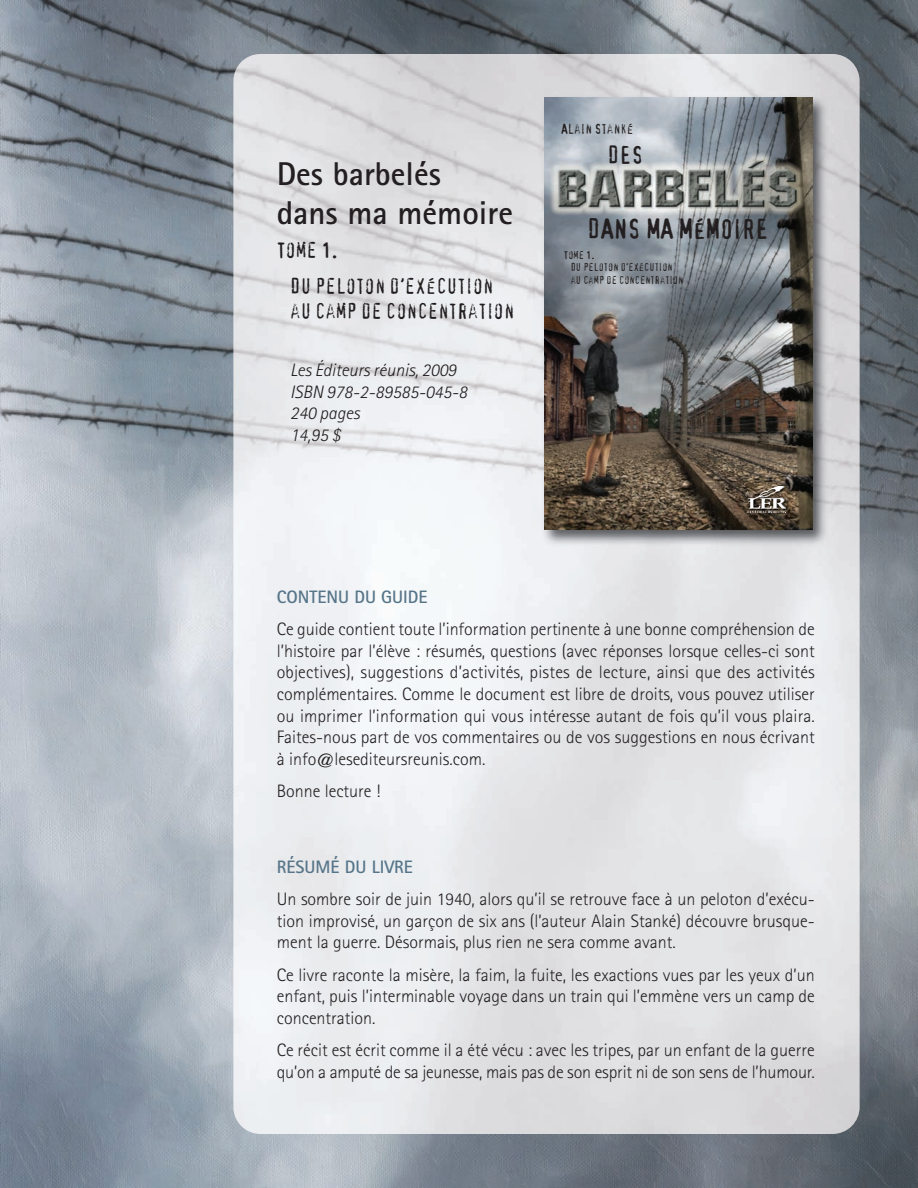
<style>
.page{position:relative;width:918px;height:1188px;background:#fff}
.page>*{position:absolute;margin:0;border:0;box-sizing:border-box;transform-origin:0 0}
.t1{font:700 33px/39.6px "Rotis Sans Serif";color:#231f20}
.t2{font:27px "Confidential+HXDORY";color:#231f20}
.t3{font:24px "Confidential+HXDORY";color:#231f20}
.t4{font:21px/36px "Confidential";color:#231f20}
.t5{font:300 18px/21.6px "Rotis Sans Serif";color:#231f20;text-align:justify}
.t6{font:italic 300 18px/21.6px "Rotis Sans Serif";color:#231f20}
.t7{font:700 18px "Rotis Sans Serif";color:#577589}
.t8{font:13.5px "Confidential+HXDORY";color:#231f20}
.t9{font:10.5px/12.6px "Confidential+HXDORY";color:#231f20}
</style>
<div class="page">
<img style="left:0;top:0;width:918px;height:1188px">
<img style="left:233px;top:54px;width:627px;height:1080px">
<img style="left:538px;top:91px;width:296px;height:458px">
<svg style="left:812px;top:529px;width:6px;height:6px"></svg>
<svg style="left:545px;top:98px;width:268px;height:432px;background:#72716f"></svg>
<h1 class="t1" style="left:277px;top:157px;width:238px">Des barbelés<br>dans ma mémoire</h1>
<p class="t4" style="left:290px;top:233px;width:205px;text-indent:-14px">TOME 1.<br>DU PELOTON D’EXÉCUTION</p>
<p class="t4" style="left:290px;top:294px;width:226px">AU CAMP DE CONCENTRATION</p>
<p class="t6" style="left:290px;top:361px;width:178px">Les Éditeurs réunis, 2009<br>ISBN 978-2-89585-045-8<br>240 pages<br>14,95 $</p>
<p class="t8" style="left:561px;top:121px;width:74px">ALAIN STANKÉ</p>
<h3 class="t3" style="left:607px;top:141px;width:37px">DES</h3>
<h2 class="t2" style="left:587px;top:213px;width:183px">DANS MA MÉMOIRE</h2>
<p class="t9" style="left:571px;top:249px;width:114px;text-indent:-7px">TOME 1.<br>DU PELOTON D’EXÉCUTION<br>AU CAMP DE CONCENTRATION</p>
<p class="t7" style="left:277px;top:590px;width:152px">CONTENU DU GUIDE</p>
<p class="t5" style="left:277px;top:620px;width:540px">Ce guide contient toute l’information pertinente à une bonne compréhension de l’histoire par l’élève : résumés, questions (avec réponses lorsque celles-ci sont objectives), suggestions d’activités, pistes de lecture, ainsi que des activités complémentaires. Comme le document est libre de droits, vous pouvez utiliser ou imprimer l’information qui vous intéresse autant de fois qu’il vous plaira.<br>Faites-nous part de vos commentaires ou de vos suggestions en nous écrivant à info@lesediteursreunis.com.</p>
<p class="t5" style="left:277px;top:782px;width:105px">Bonne lecture !</p>
<p class="t7" style="left:277px;top:860px;width:138px">RÉSUMÉ DU LIVRE</p>
<p class="t5" style="left:277px;top:890px;width:540px">Un sombre soir de juin 1940, alors qu’il se retrouve face à un peloton d’exécu&shy;tion improvisé, un garçon de six ans (l’auteur Alain Stanké) découvre brusque&shy;ment la guerre. Désormais, plus rien ne sera comme avant.</p>
<p class="t5" style="left:277px;top:966px;width:540px">Ce livre raconte la misère, la faim, la fuite, les exactions vues par les yeux d’un enfant, puis l’interminable voyage dans un train qui l’emmène vers un camp de concentration.</p>
<p class="t5" style="left:277px;top:1041px;width:540px">Ce récit est écrit comme il a été vécu : avec les tripes, par un enfant de la guerre qu’on a amputé de sa jeunesse, mais pas de son esprit ni de son sens de l’humour.</p>
</div>
